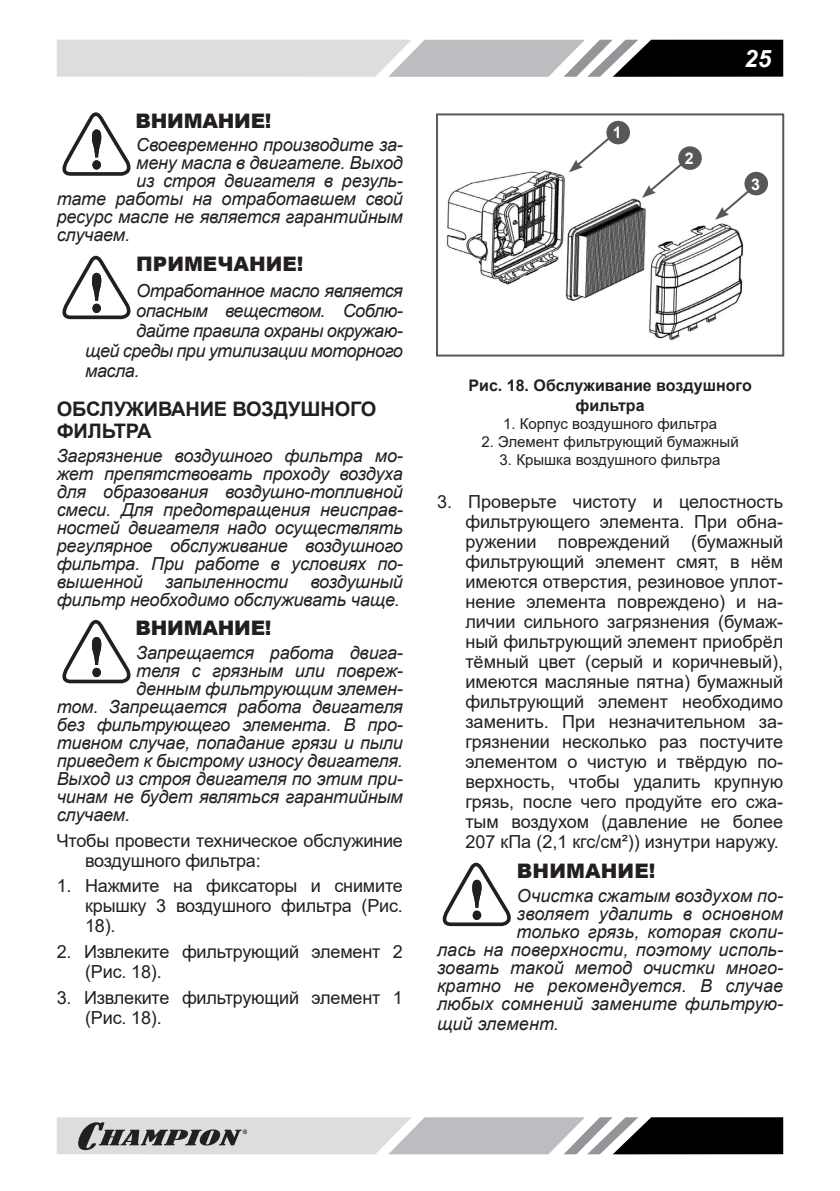
<style>
.page{position:relative;width:840px;height:1191px;background:#fff}
.page>*{position:absolute;margin:0;border:0;box-sizing:border-box;transform-origin:0 0}
.t1{font:italic 700 24px "Arial";color:#fff}
.ВНИМАНИЕ{font:900 20px "Arial";color:#231f20}
.Заголовок2{font:700 20px/22px "Arial";letter-spacing:-.01em;color:#231f20}
.ВНИМАНИЕ_ТЕКСТ{font:italic 18px/18px "Arial";letter-spacing:-.01em;color:#231f20;text-align:justify}
.Текст_список{font:18px/20px "Arial";letter-spacing:-.01em;color:#231f20}
.Текст_список-2{font:italic 18px "Arial";letter-spacing:-.025em;color:#231f20}
.РИСУНОК{font:700 16px/19.2px "Arial";color:#231f20;text-align:center}
.Заголовок_1{font:700 16px "Arial";color:#fff}
.рисунок_нежирный{font:15px "Arial";color:#231f20}
</style>
<div class="page">
<svg style="left:57px;top:40px;width:725px;height:37px;background:#a7a8aa"></svg>
<svg style="left:57px;top:1117px;width:725px;height:37px;background:#9c9d9e"></svg>
<svg style="left:62px;top:112px;width:69px;height:64px"></svg>
<svg style="left:62px;top:256px;width:69px;height:63px"></svg>
<svg style="left:62px;top:620px;width:69px;height:63px"></svg>
<img style="left:446px;top:136px;width:306px;height:205px">
<div style="left:436px;top:113px;width:347px;height:243px;border:2px solid #57585a"></div>
<svg style="left:442px;top:862px;width:69px;height:64px"></svg>
<svg style="left:568px;top:136px;width:43px;height:36px"></svg>
<div style="left:606px;top:121px;width:23px;height:23px;background:#57585a;border-radius:50%"></div>
<div style="left:677px;top:146px;width:24px;height:24px;background:#57585a;border-radius:50%"></div>
<div style="left:744px;top:172px;width:23px;height:23px;background:#57585a;border-radius:50%"></div>
<svg style="left:641px;top:161px;width:43px;height:37px"></svg>
<svg style="left:714px;top:187px;width:38px;height:33px"></svg>
<p class="ВНИМАНИЕ" style="left:135px;top:106px;width:138px">ВНИМАНИЕ!</p>
<p class="ВНИМАНИЕ_ТЕКСТ" style="left:136px;top:136px;width:268px">Своевременно производите за-</p>
<p class="ВНИМАНИЕ_ТЕКСТ" style="left:136px;top:154px;width:268px">мену масла в двигателе. Выход</p>
<p class="ВНИМАНИЕ_ТЕКСТ" style="left:136px;top:172px;width:268px">из строя двигателя в резуль-</p>
<p class="ВНИМАНИЕ_ТЕКСТ" style="left:57px;top:190px;width:347px">тате работы на отработавшем свой</p>
<p class="ВНИМАНИЕ_ТЕКСТ" style="left:57px;top:208px;width:347px">ресурс масле не является гарантийным</p>
<p class="ВНИМАНИЕ_ТЕКСТ" style="left:57px;top:226px;width:75px">случаем.</p>
<p class="ВНИМАНИЕ" style="left:136px;top:249px;width:169px">ПРИМЕЧАНИЕ!</p>
<p class="Текст_список-2" style="left:136px;top:279px;width:268px">Отработанное масло является</p>
<p class="Текст_список-2" style="left:136px;top:299px;width:268px">опасным веществом. Соблю-</p>
<p class="Текст_список-2" style="left:136px;top:319px;width:268px">дайте правила охраны окружаю-</p>
<p class="Текст_список-2" style="left:85px;top:339px;width:319px">щей среды при утилизации моторного</p>
<p class="Текст_список-2" style="left:85px;top:359px;width:56px">масла.</p>
<p class="Заголовок2" style="left:57px;top:398px;width:321px">ОБСЛУЖИВАНИЕ ВОЗДУШНОГО<br>ФИЛЬТРА</p>
<p class="ВНИМАНИЕ_ТЕКСТ" style="left:57px;top:446px;width:347px">Загрязнение воздушного фильтра мо&shy;жет препятствовать проходу воздуха для образования воздушно-топливной смеси. Для предотвращения неисправ&shy;ностей двигателя надо осуществлять регулярное обслуживание воздушного фильтра. При работе в условиях по&shy;вышенной запыленности воздушный фильтр необходимо обслуживать чаще.</p>
<p class="ВНИМАНИЕ" style="left:135px;top:613px;width:138px">ВНИМАНИЕ!</p>
<p class="ВНИМАНИЕ_ТЕКСТ" style="left:136px;top:644px;width:268px">Запрещается работа двига-</p>
<p class="ВНИМАНИЕ_ТЕКСТ" style="left:136px;top:662px;width:268px">теля с грязным или повреж-</p>
<p class="ВНИМАНИЕ_ТЕКСТ" style="left:136px;top:680px;width:268px">денным фильтрующим элемен-</p>
<p class="ВНИМАНИЕ_ТЕКСТ" style="left:57px;top:698px;width:347px">том. Запрещается работа двигателя</p>
<p class="ВНИМАНИЕ_ТЕКСТ" style="left:57px;top:716px;width:347px">без фильтрующего элемента. В про-</p>
<p class="ВНИМАНИЕ_ТЕКСТ" style="left:57px;top:734px;width:347px">тивном случае, попадание грязи и пыли</p>
<p class="ВНИМАНИЕ_ТЕКСТ" style="left:57px;top:752px;width:347px">приведет к быстрому износу двигателя.</p>
<p class="ВНИМАНИЕ_ТЕКСТ" style="left:57px;top:770px;width:347px">Выход из строя двигателя по этим при-</p>
<p class="ВНИМАНИЕ_ТЕКСТ" style="left:57px;top:788px;width:347px">чинам не будет являться гарантийным</p>
<p class="ВНИМАНИЕ_ТЕКСТ" style="left:57px;top:806px;width:75px">случаем.</p>
<p class="Текст_список" style="left:85px;top:830px;width:319px;text-indent:-28px">Чтобы провести техническое обслужиние воздушного фильтра:</p>
<p class="Текст_список" style="left:85px;top:876px;width:319px;text-align:justify;text-indent:-28px">1. Нажмите на фиксаторы и снимите крышку 3 воздушного фильтра (Рис.<br>18).</p>
<p class="Текст_список" style="left:85px;top:941px;width:319px;text-indent:-28px">2. Извлеките фильтрующий элемент 2 (Рис. 18).</p>
<p class="Текст_список" style="left:85px;top:987px;width:319px;text-indent:-28px">3. Извлеките фильтрующий элемент 1 (Рис. 18).</p>
<p class="Заголовок_1" style="left:612px;top:122px;width:10px">1</p>
<p class="Заголовок_1" style="left:684px;top:147px;width:10px">2</p>
<h1 class="t1" style="left:743px;top:42px;width:28px">25</h1>
<p class="Заголовок_1" style="left:750px;top:173px;width:10px">3</p>
<p class="РИСУНОК" style="left:468px;top:376px;width:284px">Рис. 18. Обслуживание воздушного фильтра</p>
<p class="рисунок_нежирный" style="left:502px;top:413px;width:215px">1. Корпус воздушного фильтра</p>
<p class="рисунок_нежирный" style="left:481px;top:431px;width:258px">2. Элемент фильтрующий бумажный</p>
<p class="рисунок_нежирный" style="left:499px;top:449px;width:222px">3. Крышка воздушного фильтра</p>
<p class="Текст_список" style="left:465px;top:492px;width:319px;text-align:justify;text-indent:-28px">3. Проверьте чистоту и целостность фильтрующего элемента. При обна&shy;ружении повреждений (бумажный фильтрующий элемент смят, в нём имеются отверстия, резиновое уплот&shy;нение элемента повреждено) и на&shy;личии сильного загрязнения (бумаж&shy;ный фильтрующий элемент приобрёл тёмный цвет (серый и коричневый), имеются масляные пятна) бумажный фильтрующий элемент необходимо заменить. При незначительном за&shy;грязнении несколько раз постучите элементом о чистую и твёрдую по&shy;верхность, чтобы удалить крупную грязь, после чего продуйте его сжа&shy;тым воздухом (давление не более 207 кПа (2,1 кгс/см²)) изнутри наружу.</p>
<p class="ВНИМАНИЕ" style="left:516px;top:856px;width:140px">ВНИМАНИЕ!</p>
<p class="ВНИМАНИЕ_ТЕКСТ" style="left:437px;top:886px;width:347px;text-align:right">Очистка сжатым воздухом по-<br>зволяет удалить в основном<br>только грязь, которая скопи-<br>лась на поверхности, поэтому исполь&shy;зовать такой метод очистки много&shy;кратно не рекомендуется. В случае любых сомнений замените фильтрую-</p>
<p class="ВНИМАНИЕ_ТЕКСТ" style="left:437px;top:1014px;width:123px">щий элемент.</p>
</div>
